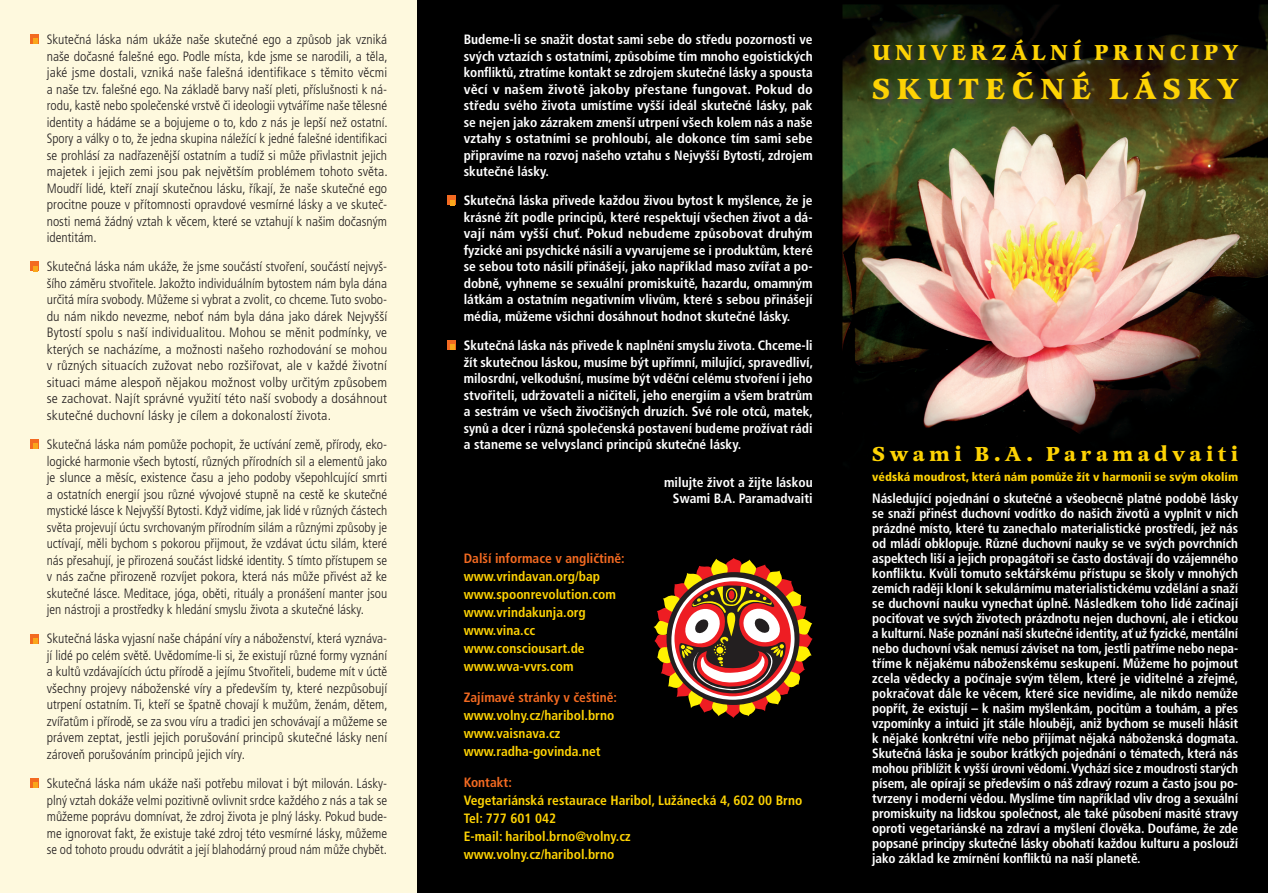
<style>
.page{position:relative;width:1268px;height:893px;background:#fff}
.page>*{position:absolute;margin:0;border:0;box-sizing:border-box;transform-origin:0 0}
.t1{font:700 30.15px "Latienne TEE";letter-spacing:.205em;color:#fed304}
.t2{font:700 22.5px "Latienne TEE";letter-spacing:.195em;color:#fed304}
.t3{font:700 21px "Latienne TEE";letter-spacing:.205em;color:#fed304;scale:1.05 1}
.t4{font:700 condensed 13.5px/15px "Frutiger CE";color:#fff;text-align:justify}
.t5{font:300 condensed 13.5px/16.5px "Frutiger CE";color:#231f20;text-align:justify}
.t6{font:700 condensed 13.5px/18px "Frutiger CE";color:#fed304}
.t7{font:700 condensed 13.5px "Frutiger CE";color:#f36a21}
.t8{font:900 condensed 12px "Frutiger CE";letter-spacing:.005em;color:#fed304}
</style>
<div class="page">
<div style="left:417px;top:0;width:425px;height:893px;background:#000"></div>
<img style="left:842px;top:0;width:425px;height:893px">
<div style="left:0;top:0;width:417px;height:893px;background:#fef9de"></div>
<div style="left:446px;top:196px;width:9px;height:9px;background:#f36a21"></div>
<svg style="left:450px;top:200px;width:5px;height:5px"></svg>
<div style="left:446px;top:340px;width:9px;height:10px;background:#f36a21"></div>
<svg style="left:450px;top:345px;width:5px;height:5px"></svg>
<div style="left:30px;top:34px;width:8px;height:10px;background:#f36a21"></div>
<svg style="left:33px;top:39px;width:5px;height:5px"></svg>
<div style="left:30px;top:262px;width:8px;height:9px;background:#f36a21"></div>
<svg style="left:33px;top:266px;width:5px;height:5px"></svg>
<div style="left:30px;top:439px;width:8px;height:10px;background:#f36a21"></div>
<svg style="left:33px;top:444px;width:5px;height:5px"></svg>
<div style="left:30px;top:634px;width:8px;height:9px;background:#f36a21"></div>
<svg style="left:33px;top:638px;width:5px;height:5px"></svg>
<div style="left:30px;top:778px;width:8px;height:10px;background:#f36a21"></div>
<svg style="left:33px;top:783px;width:5px;height:5px"></svg>
<img style="left:872px;top:39px;width:373px;height:68px">
<svg style="left:653px;top:558px;width:159px;height:160px"></svg>
<p class="t5" style="left:47px;top:31px;width:342px">Skutečná láska nám ukáže naše skutečné ego a způsob jak vzniká naše dočasné falešné ego. Podle místa, kde jsme se narodili, a těla, jaké jsme dostali, vzniká naše falešná identifikace s těmito věcmi a naše tzv. falešné ego. Na základě barvy naší pleti, příslušnosti k ná&shy;rodu, kastě nebo společenské vrstvě či ideologii vytváříme naše tělesné identity a hádáme se a bojujeme o to, kdo z nás je lepší než ostatní.<br>Spory a války o to, že jedna skupina náležící k jedné falešné identifikaci se prohlásí za nadřazenější ostatním a tudíž si může přivlastnit jejich majetek i jejich zemi jsou pak největším problémem tohoto světa.<br>Moudří lidé, kteří znají skutečnou lásku, říkají, že naše skutečné ego procitne pouze v přítomnosti opravdové vesmírné lásky a ve skuteč&shy;nosti nemá žádný vztah k věcem, které se vztahují k našim dočasným identitám.</p>
<p class="t5" style="left:47px;top:259px;width:342px">Skutečná láska nám ukáže, že jsme součástí stvoření, součástí nejvyš&shy;šího záměru stvořitele. Jakožto individuálním bytostem nám byla dána určitá míra svobody. Můžeme si vybrat a zvolit, co chceme. Tuto svobo&shy;du nám nikdo nevezme, neboť nám byla dána jako dárek Nejvyšší Bytostí spolu s naší individualitou. Mohou se měnit podmínky, ve kterých se nacházíme, a možnosti našeho rozhodování se mohou v různých situacích zužovat nebo rozšiřovat, ale v každé životní situaci máme alespoň nějakou možnost volby určitým způsobem se zachovat. Najít správné využití této naší svobody a dosáhnout skutečné duchovní lásky je cílem a dokonalostí života.</p>
<p class="t5" style="left:47px;top:436px;width:342px">Skutečná láska nám pomůže pochopit, že uctívání země, přírody, eko&shy;logické harmonie všech bytostí, různých přírodních sil a elementů jako je slunce a měsíc, existence času a jeho podoby všepohlcující smrti a ostatních energií jsou různé vývojové stupně na cestě ke skutečné mystické lásce k Nejvyšší Bytosti. Když vidíme, jak lidé v různých částech světa projevují úctu svrchovaným přírodním silám a různými způsoby je uctívají, měli bychom s pokorou přijmout, že vzdávat úctu silám, které nás přesahují, je přirozená součást lidské identity. S tímto přístupem se v nás začne přirozeně rozvíjet pokora, která nás může přivést až ke skutečné lásce. Meditace, jóga, oběti, rituály a pronášení manter jsou jen nástroji a prostředky k hledání smyslu života a skutečné lásky.</p>
<p class="t5" style="left:47px;top:631px;width:342px">Skutečná láska vyjasní naše chápání víry a náboženství, která vyznáva&shy;jí lidé po celém světě. Uvědomíme-li si, že existují různé formy vyznání a kultů vzdávajících úctu přírodě a jejímu Stvořiteli, budeme mít v úctě všechny projevy náboženské víry a především ty, které nezpůsobují utrpení ostatním. Ti, kteří se špatně chovají k mužům, ženám, dětem, zvířatům i přírodě, se za svou víru a tradici jen schovávají a můžeme se právem zeptat, jestli jejich porušování principů skutečné lásky není zároveň porušováním principů jejich víry.</p>
<p class="t5" style="left:47px;top:775px;width:342px">Skutečná láska nám ukáže naši potřebu milovat i být milován. Lásky&shy;plný vztah dokáže velmi pozitivně ovlivnit srdce každého z nás a tak se můžeme poprávu domnívat, že zdroj života je plný lásky. Pokud bude&shy;me ignorovat fakt, že existuje také zdroj této vesmírné lásky, můžeme se od tohoto proudu odvrátit a její blahodárný proud nám může chybět.</p>
<p class="t4" style="left:463px;top:31px;width:350px;line-height:16.5px">Budeme-li se snažit dostat sami sebe do středu pozornosti ve svých vztazích s ostatními, způsobíme tím mnoho egoistických konfliktů, ztratíme kontakt se zdrojem skutečné lásky a spousta věcí v našem životě jakoby přestane fungovat. Pokud do středu svého života umístíme vyšší ideál skutečné lásky, pak se nejen jako zázrakem zmenší utrpení všech kolem nás a naše vztahy s ostatními se prohloubí, ale dokonce tím sami sebe připravíme na rozvoj našeho vztahu s Nejvyšší Bytostí, zdrojem skutečné lásky.</p>
<p class="t4" style="left:463px;top:193px;width:350px;line-height:16.5px">Skutečná láska přivede každou živou bytost k myšlence, že je krásné žít podle principů, které respektují všechen život a dá&shy;vají nám vyšší chuť. Pokud nebudeme způsobovat druhým fyzické ani psychické násilí a vyvarujeme se i produktům, které se sebou toto násilí přinášejí, jako například maso zvířat a po&shy;dobně, vyhneme se sexuální promiskuitě, hazardu, omamným látkám a ostatním negativním vlivům, které s sebou přinášejí média, můžeme všichni dosáhnout hodnot skutečné lásky.</p>
<p class="t4" style="left:463px;top:337px;width:351px;line-height:16.5px">Skutečná láska nás přivede k naplnění smyslu života. Chceme-li žít skutečnou láskou, musíme být upřímní, milující, spravedliví, milosrdní, velkodušní, musíme být vděční celému stvoření i jeho stvořiteli, udržovateli a ničiteli, jeho energiím a všem bratrům a sestrám ve všech živočišných druzích. Své role otců, matek, synů a dcer i různá společenská postavení budeme prožívat rádi a staneme se velvyslanci principů skutečné lásky.</p>
<p class="t4" style="left:664px;top:474px;width:150px;line-height:16.5px;text-align:right">milujte život a žijte láskou<br>Swami B.A. Paramadvaiti</p>
<p class="t7" style="left:463px;top:551px;width:162px">Další informace v angličtině:</p>
<p class="t6" style="left:463px;top:568px;width:153px">www.vrindavan.org/bap www.spoonrevolution.com www.vrindakunja.org www.vina.cc www.consciousart.de www.wva-vvrs.com</p>
<p class="t7" style="left:463px;top:690px;width:155px">Zajímavé stránky v češtině:</p>
<p class="t6" style="left:463px;top:707px;width:152px">www.volny.cz/haribol.brno www.vaisnava.cz www.radha-govinda.net</p>
<p class="t7" style="left:463px;top:775px;width:50px">Kontakt:</p>
<p class="t6" style="left:463px;top:791px;width:340px">Vegetariánská restaurace Haribol, Lužánecká 4, 602 00 Brno Tel: 777 601 042<br>E-mail: haribol.brno@volny.cz<br>www.volny.cz/haribol.brno</p>
<h2 class="t2" style="left:872px;top:38px;width:367px">UNIVERZÁLNÍ PRINCIPY</h2>
<h1 class="t1" style="left:872px;top:69px;width:367px">SKUTEČNÉ LÁSKY</h1>
<h3 class="t3" style="left:872px;top:440px;width:350px">Swami B.A. Paramadvaiti</h3>
<p class="t8" style="left:872px;top:470px;width:367px">védská moudrost, která nám pomůže žít v harmonii se svým okolím</p>
<p class="t4" style="left:872px;top:491px;width:368px">Následující pojednání o skutečné a všeobecně platné podobě lásky se snaží přinést duchovní vodítko do našich životů a vyplnit v nich prázdné místo, které tu zanechalo materialistické prostředí, jež nás od mládí obklopuje. Různé duchovní nauky se ve svých povrchních aspektech liší a jejich propagátoři se často dostávají do vzájemného konfliktu. Kvůli tomuto sektářskému přístupu se školy v mnohých zemích raději kloní k sekulárnímu materialistickému vzdělání a snaží se duchovní nauku vynechat úplně. Následkem toho lidé začínají pociťovat ve svých životech prázdnotu nejen duchovní, ale i etickou a kulturní. Naše poznání naší skutečné identity, ať už fyzické, mentální nebo duchovní však nemusí záviset na tom, jestli patříme nebo nepa&shy;tříme k nějakému náboženskému seskupení. Můžeme ho pojmout zcela vědecky a počínaje svým tělem, které je viditelné a zřejmé, pokračovat dále ke věcem, které sice nevidíme, ale nikdo nemůže popřít, že existují – k našim myšlenkám, pocitům a touhám, a přes vzpomínky a intuici jít stále hlouběji, aniž bychom se museli hlásit k nějaké konkrétní víře nebo přijímat nějaká náboženská dogmata.<br>Skutečná láska je soubor krátkých pojednání o tématech, která nás mohou přiblížit k vyšší úrovni vědomí. Vychází sice z moudrosti starých písem, ale opírají se především o náš zdravý rozum a často jsou po&shy;tvrzeny i moderní vědou. Myslíme tím například vliv drog a sexuální promiskuity na lidskou společnost, ale také působení masité stravy oproti vegetariánské na zdraví a myšlení člověka. Doufáme, že zde popsané principy skutečné lásky obohatí každou kulturu a poslouží jako základ ke zmírnění konfliktů na naší planetě.</p>
</div>
